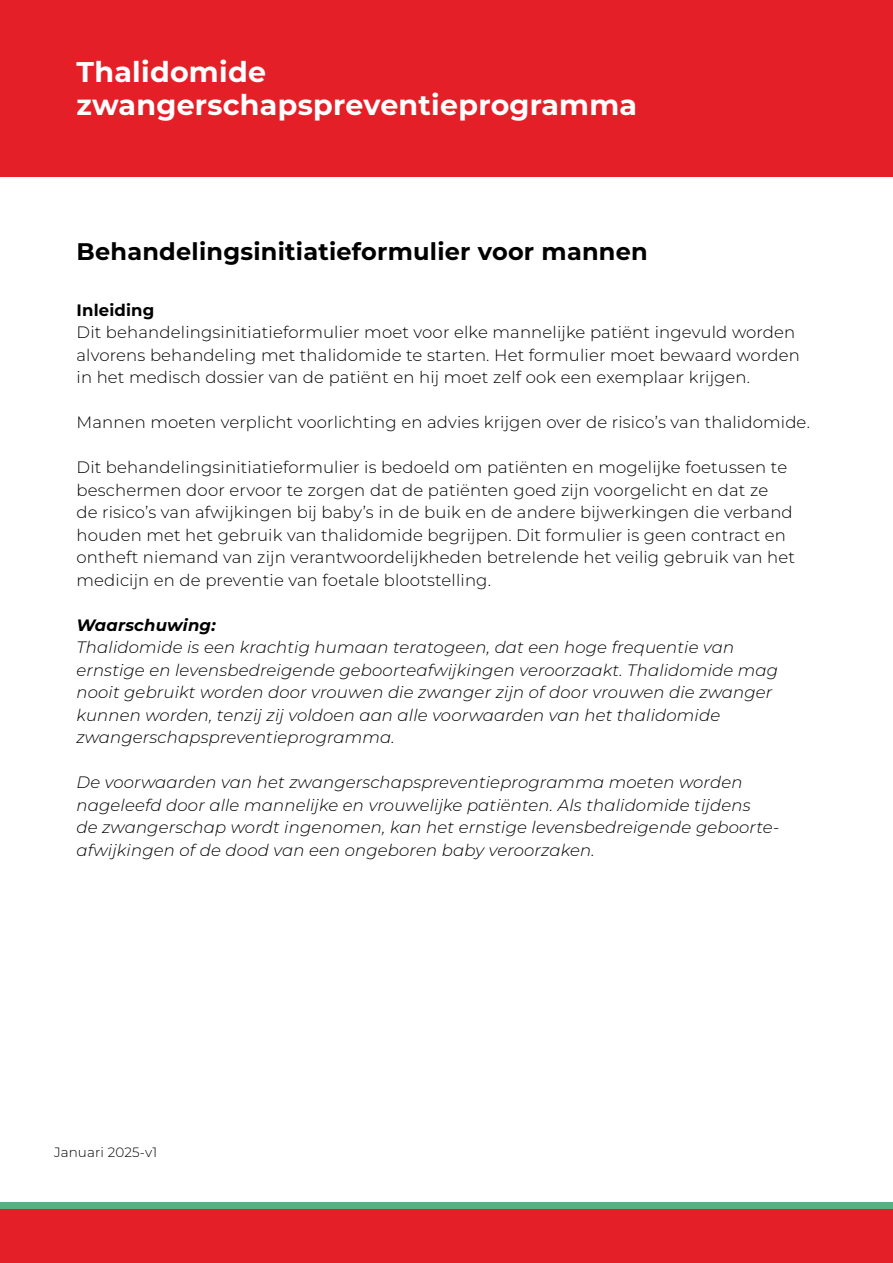
<style>
.page{position:relative;width:893px;height:1263px;background:#fff}
.page>*{position:absolute;margin:0;border:0;box-sizing:border-box;transform-origin:0 0}
.t1{font:700 28.5px/33px "Montserrat";letter-spacing:.01em;color:#fff}
.t2{font:700 24px "Montserrat";letter-spacing:.01em;color:#000}
.t3{font:300 16.5px/22.5px "Montserrat";letter-spacing:.01em;color:#000}
.t4{font:italic 300 16.5px/22.5px "Montserrat";letter-spacing:.01em;color:#000}
.t5{font:italic 700 16.5px "Montserrat";letter-spacing:.01em;color:#000}
.t6{font:700 16.5px "Montserrat";letter-spacing:.01em;color:#000}
.t7{font:300 13.5px "Montserrat";letter-spacing:.01em;color:#000}
</style>
<div class="page">
<div style="left:0;top:0;width:893px;height:176px;background:#e51f27"></div>
<div style="left:0;top:1209px;width:893px;height:54px;background:#e51f27"></div>
<div style="left:0;top:1202px;width:893px;height:7px;background:#57af82"></div>
<h1 class="t1" style="left:77px;top:54px;width:562px">Thalidomide zwangerschapspreventieprogramma</h1>
<h2 class="t2" style="left:77px;top:234px;width:573px">Behandelingsinitiatieformulier voor mannen</h2>
<p class="t6" style="left:77px;top:298px;width:79px">Inleiding</p>
<p class="t3" style="left:77px;top:320px;width:725px">Dit behandelingsinitiatieformulier moet voor elke mannelijke patiënt ingevuld worden alvorens behandeling met thalidomide te starten. Het formulier moet bewaard worden in het medisch dossier van de patiënt en hij moet zelf ook een exemplaar krijgen.</p>
<p class="t3" style="left:77px;top:410px;width:735px">Mannen moeten verplicht voorlichting en advies krijgen over de risico’s van thalidomide.</p>
<p class="t3" style="left:77px;top:455px;width:720px">Dit behandelingsinitiatieformulier is bedoeld om patiënten en mogelijke foetussen te beschermen door ervoor te zorgen dat de patiënten goed zijn voorgelicht en dat ze<br>de risico’s van afwijkingen bij baby’s in de buik en de andere bijwerkingen die verband houden met het gebruik van thalidomide begrijpen. Dit formulier is geen contract en ontheft niemand van zijn verantwoordelijkheden betreIende het veilig gebruik van het medicijn en de preventie van foetale blootstelling.</p>
<p class="t5" style="left:77px;top:613px;width:141px">Waarschuwing:</p>
<p class="t4" style="left:77px;top:636px;width:703px">Thalidomide is een krachtig humaan teratogeen, dat een hoge frequentie van ernstige en levensbedreigende geboorteafwijkingen veroorzaakt. Thalidomide mag nooit gebruikt worden door vrouwen die zwanger zijn of door vrouwen die zwanger kunnen worden, tenzij zij voldoen aan alle voorwaarden van het thalidomide zwangerschapspreventieprogramma.</p>
<p class="t4" style="left:77px;top:771px;width:704px">De voorwaarden van het zwangerschapspreventieprogramma moeten worden nageleefd door alle mannelijke en vrouwelijke patiënten. Als thalidomide tijdens<br>de zwangerschap wordt ingenomen, kan het ernstige levensbedreigende geboorte&shy;afwijkingen of de dood van een ongeboren baby veroorzaken.</p>
<p class="t7" style="left:54px;top:1143px;width:105px">Januari 2025-v1</p>
</div>
